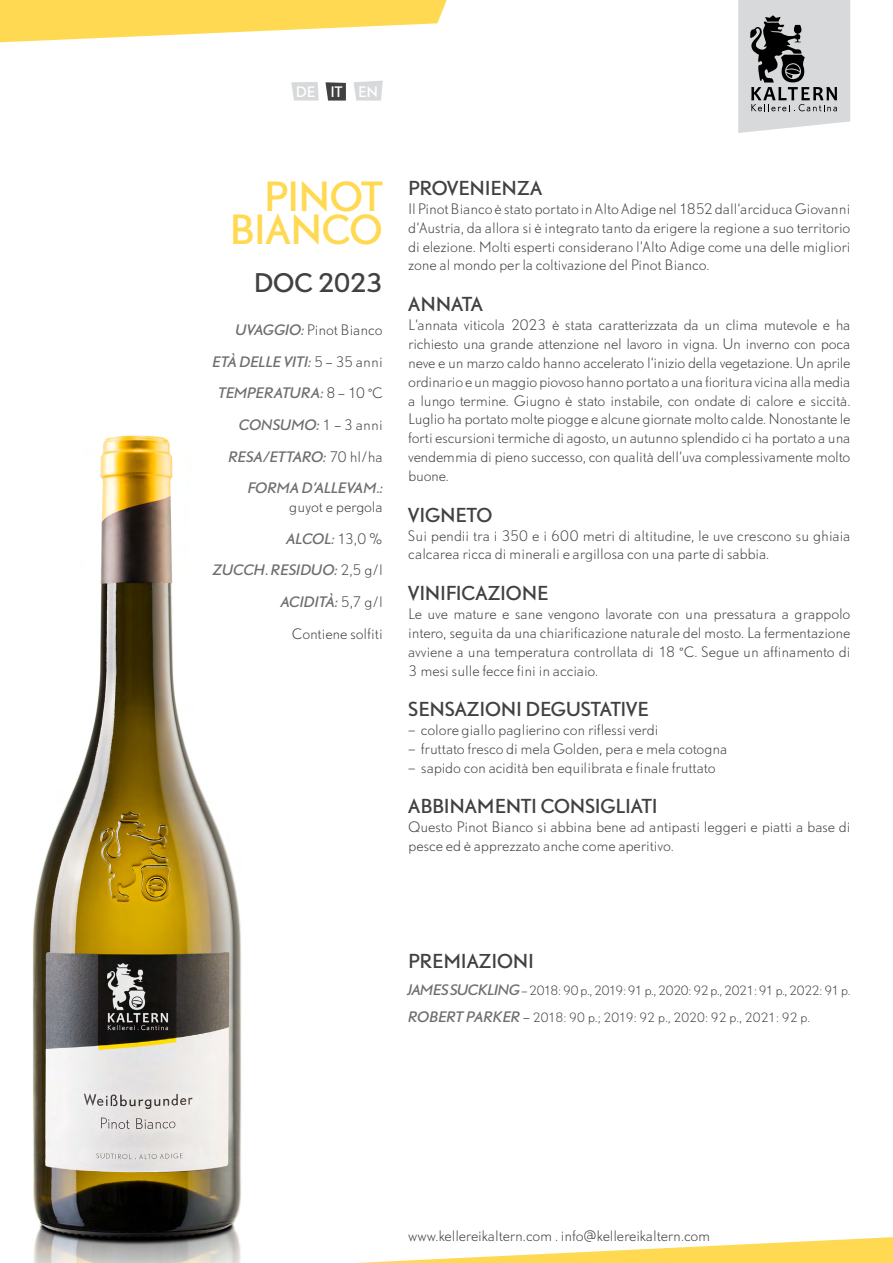
<style>
.page{position:relative;width:893px;height:1263px;background:#fff}
.page>*{position:absolute;margin:0;border:0;box-sizing:border-box;transform-origin:0 0}
.t1{font:37.5px/33.3px "DTL Nobel T";letter-spacing:-.02em;color:#ffd952;text-align:right}
.t2{font:24px "DTL Nobel T";letter-spacing:-.025em;color:#414042}
.t3{font:18px "DTL Nobel T";letter-spacing:-.01em;color:#414042}
.t4{font:300 13.5px/18.9px "DTL Nobel T";letter-spacing:-.01em;color:#414042;text-align:justify}
.t5{font:italic 13.5px "DTL Nobel T";letter-spacing:-.01em;color:#6d6e71}
.t6{font:13.5px "DTL Nobel T";color:#fff}
.t7{font:300 12px "DTL Nobel T";letter-spacing:-.07em;color:#414042}
.t8{font:300 12px "DTL Nobel T";letter-spacing:-.045em;color:#414042}
.s1{font-weight:400;font-style:italic;color:#6d6e71}
.s2{font-weight:300;font-style:normal;color:#414042}
.s3{font-weight:400;font-style:italic;font-size:13.5px;color:#6d6e71}
.s4{font-size:13.5px}
</style>
<div class="page">
<svg style="left:0;top:0;width:447px;height:42px"></svg>
<svg style="left:357px;top:1237px;width:536px;height:26px"></svg>
<svg style="left:325px;top:82px;width:21px;height:19px"></svg>
<svg style="left:291px;top:82px;width:28px;height:19px"></svg>
<svg style="left:738px;top:0;width:112px;height:133px;background:#b4b6b7"></svg>
<svg style="left:354px;top:81px;width:29px;height:20px"></svg>
<img style="left:32px;top:435px;width:210px;height:828px">
<p class="t6" style="left:296px;top:82px;width:48px">DE IT</p>
<p class="t6" style="left:358px;top:82px;width:22px">EN</p>
<h1 class="t1" style="left:230px;top:178px;width:155px">PINOT<br>BIANCO</h1>
<h2 class="t2" style="left:254px;top:266px;width:130px">DOC 2023</h2>
<p class="t4" style="left:235px;top:320px;width:149px"><span class="s1">UVAGGIO:</span> Pinot Bianco</p>
<p class="t5" style="left:213px;top:352px;width:172px">ETÀ DELLE VITI: <span class="s2">5 – 35 anni</span></p>
<p class="t5" style="left:218px;top:384px;width:166px">TEMPERATURA: <span class="s2">8 – 10 °C</span></p>
<p class="t5" style="left:239px;top:415px;width:145px">CONSUMO: <span class="s2">1 – 3 anni</span></p>
<p class="t5" style="left:228px;top:447px;width:156px">RESA/ETTARO: <span class="s2">70 hl/ha</span></p>
<p class="t5" style="left:248px;top:479px;width:136px">FORMA D’ALLEVAM.:</p>
<p class="t4" style="left:289px;top:497px;width:95px">guyot e pergola</p>
<p class="t5" style="left:286px;top:529px;width:98px">ALCOL: <span class="s2">13,0 %</span></p>
<p class="t5" style="left:213px;top:561px;width:171px">ZUCCH. RESIDUO: <span class="s2">2,5 g/l</span></p>
<p class="t5" style="left:281px;top:593px;width:104px">ACIDITÀ: <span class="s2">5,7 g/l</span></p>
<p class="t4" style="left:292px;top:624px;width:92px">Contiene solfiti</p>
<h3 class="t3" style="left:408px;top:176px;width:136px">PROVENIENZA</h3>
<p class="t4" style="left:408px;top:199px;width:444px">Il Pinot Bianco è stato portato in Alto Adige nel 1852 dall‘arciduca Giovanni d‘Austria, da allora si è integrato tanto da erigere la regione a suo territorio di elezione. Molti esperti considerano l’Alto Adige come una delle migliori zone al mondo per la coltivazione del Pinot Bianco.</p>
<h3 class="t3" style="left:408px;top:292px;width:76px">ANNATA</h3>
<p class="t4" style="left:408px;top:315px;width:444px">L‘annata viticola 2023 è stata caratterizzata da un clima mutevole e ha richiesto una grande attenzione nel lavoro in vigna. Un inverno con poca neve e un marzo caldo hanno accelerato l‘inizio della vegetazione. Un aprile ordinario e un maggio piovoso hanno portato a una fioritura vicina alla media a lungo termine. Giugno è stato instabile, con ondate di calore e siccità.<br>Luglio ha portato molte piogge e alcune giornate molto calde. Nonostante le forti escursioni termiche di agosto, un autunno splendido ci ha portato a una vendemmia di pieno successo, con qualità dell‘uva complessivamente molto buone.</p>
<h3 class="t3" style="left:408px;top:502px;width:86px">VIGNETO</h3>
<p class="t4" style="left:408px;top:526px;width:444px">Sui pendii tra i 350 e i 600 metri di altitudine, le uve crescono su ghiaia calcarea ricca di minerali e argillosa con una parte di sabbia.</p>
<h3 class="t3" style="left:408px;top:581px;width:142px">VINIFICAZIONE</h3>
<p class="t4" style="left:408px;top:604px;width:444px">Le uve mature e sane vengono lavorate con una pressatura a grappolo intero, seguita da una chiarificazione naturale del mosto. La fermentazione avviene a una temperatura controllata di 18 °C. Segue un affinamento di 3 mesi sulle fecce fini in acciaio.</p>
<h3 class="t3" style="left:408px;top:697px;width:242px">SENSAZIONI DEGUSTATIVE</h3>
<p class="t4" style="left:408px;top:720px;width:321px;text-align:left">− colore giallo paglierino con riflessi verdi<br>− fruttato fresco di mela Golden, pera e mela cotogna − sapido con acidità ben equilibrata e finale fruttato</p>
<h3 class="t3" style="left:408px;top:794px;width:251px">ABBINAMENTI CONSIGLIATI</h3>
<p class="t4" style="left:408px;top:817px;width:444px">Questo Pinot Bianco si abbina bene ad antipasti leggeri e piatti a base di pesce ed è apprezzato anche come aperitivo.</p>
<h3 class="t3" style="left:408px;top:948px;width:127px">PREMIAZIONI</h3>
<p class="t7" style="left:408px;top:982px;width:444px"><span class="s3">JAMES SUCKLING</span> – 2018: 90 p., 2019: 91 p., 2020: 92 p., 2021: 91 p., 2022: 91 p.</p>
<p class="t8" style="left:408px;top:1010px;width:403px"><span class="s3">ROBERT PARKER</span> <span class="s4">–</span> 2018: 90 p.; 2019: 92 p., 2020: 92 p., 2021: 92 p.</p>
<p class="t4" style="left:408px;top:1226px;width:304px">www.kellereikaltern.com . info@kellereikaltern.com</p>
</div>
